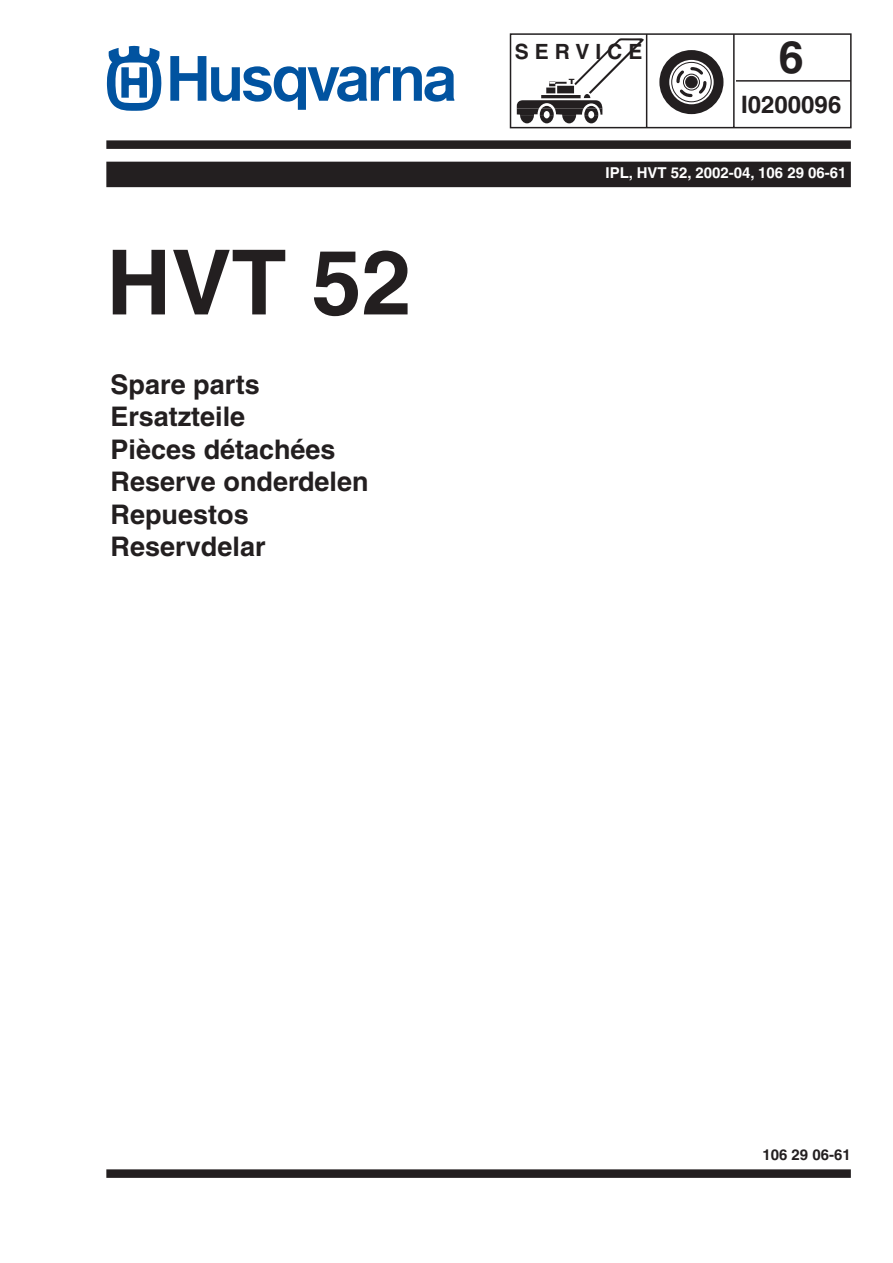
<style>
.page{position:relative;width:893px;height:1263px;background:#fff}
.page>*{position:absolute;margin:0;border:0;box-sizing:border-box;transform-origin:0 0}
.t1{font:700 90px "Helvetica";color:#231f20}
.t2{font:700 45px "Helvetica";color:#231f20}
.t3{font:700 27px/32.4px "Helvetica";color:#231f20}
.t4{font:700 24px "Helvetica";color:#231f20}
.t5{font:700 21px "Helvetica";letter-spacing:.285em;color:#231f20}
.t6{font:700 15px "Helvetica";color:#fff}
.t7{font:700 15px "Helvetica";color:#231f20}
</style>
<div class="page">
<svg style="left:107px;top:46px;width:54px;height:65px"></svg>
<svg style="left:170px;top:56px;width:284px;height:54px"></svg>
<svg style="left:509px;top:33px;width:343px;height:96px"></svg>
<div style="left:106px;top:162px;width:744px;height:25px;background:#231f20"></div>
<div style="left:106px;top:140px;width:744px;height:9px;background:#231f20"></div>
<div style="left:106px;top:1169px;width:744px;height:9px;background:#231f20"></div>
<hr style="left:736px;top:80px;width:114px;height:2px;background:#231f20">
<h1 class="t1" style="left:106px;top:250px;width:307px">HVT 52</h1>
<p class="t3" style="left:111px;top:371px;width:259px">Spare parts<br>Ersatzteile<br>Pièces détachées<br>Reserve onderdelen<br>Repuestos<br>Reservdelar</p>
<p class="t5" style="left:514px;top:44px;width:129px">SERVICE</p>
<h2 class="t2" style="left:778px;top:41px;width:27px">6</h2>
<p class="t4" style="left:741px;top:96px;width:102px">I0200096</p>
<p class="t6" style="left:605px;top:167px;width:242px">IPL, HVT 52, 2002-04, 106 29 06-61</p>
<p class="t7" style="left:762px;top:1149px;width:90px">106 29 06-61</p>
</div>
